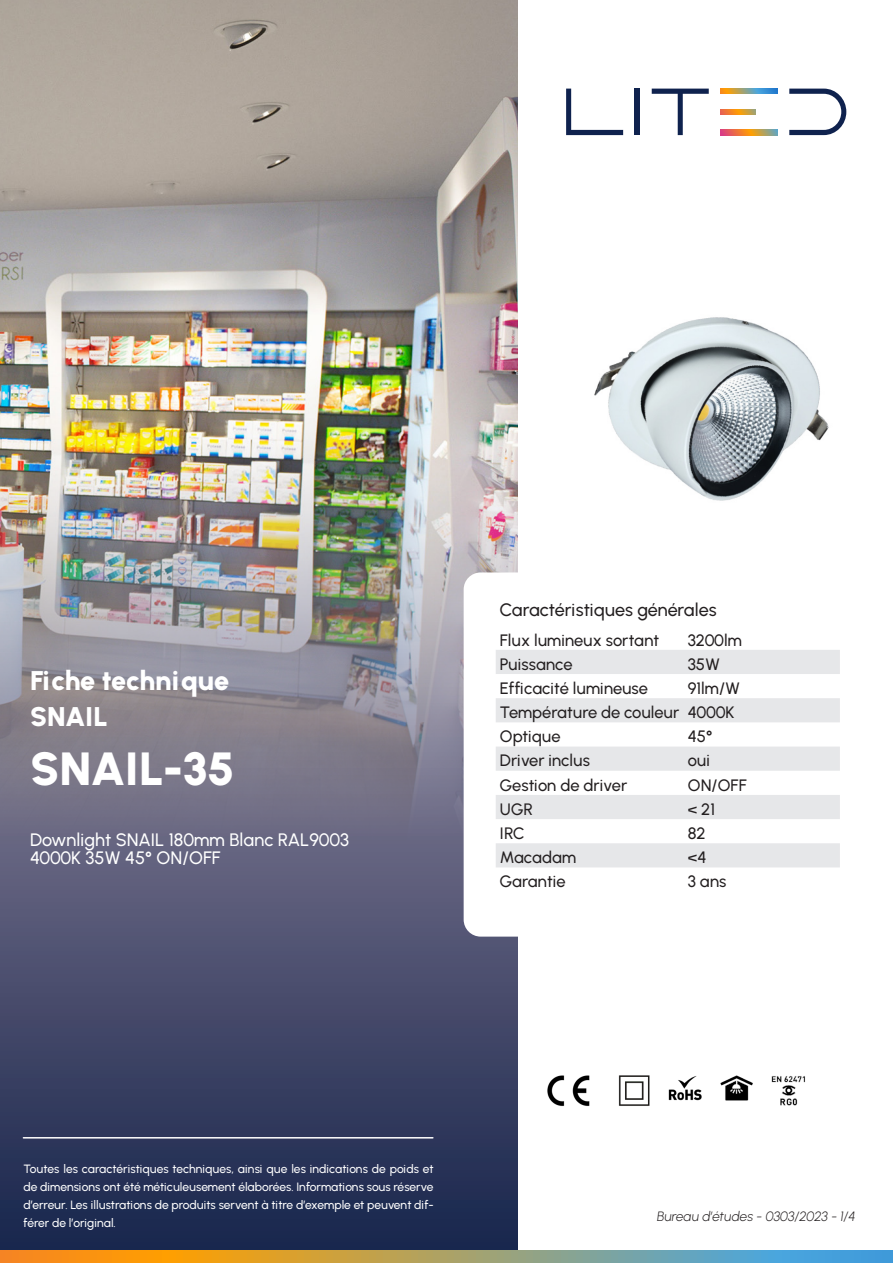
<style>
.page{position:relative;width:893px;height:1263px;background:#fff}
.page>*{position:absolute;margin:0;border:0;box-sizing:border-box;transform-origin:0 0}
.t1{font:900 46.5px "Urbanist";color:#fff}
.Texte_courant{font:900 27px "Urbanist";letter-spacing:-.015em;color:#fff}
.Texte_courant-2{font:500 18px/18px "Urbanist";color:#fff}
.t2{font:500 18px "Urbanist";letter-spacing:-.005em;color:#231f20}
.Texte_courant-3{font:500 16.5px "Urbanist";color:#231f20}
.Texte_courant-4{font:italic 300 13.5px "Urbanist";color:#231f20}
.Texte_courant-5{font:500 12px/18px "Urbanist";letter-spacing:-.005em;color:#fff;text-align:justify}
</style>
<div class="page">
<img style="left:0;top:0;width:517px;height:277px">
<img style="left:0;top:277px;width:517px;height:974px">
<hr style="left:23px;top:1137px;width:410px;height:1px;background:#fff">
<img style="left:594px;top:317px;width:235px;height:184px">
<svg style="left:566px;top:89px;width:57px;height:46px"></svg>
<svg style="left:789px;top:89px;width:57px;height:46px"></svg>
<svg style="left:720px;top:89px;width:57px;height:5px"></svg>
<svg style="left:720px;top:109px;width:36px;height:5px"></svg>
<svg style="left:720px;top:130px;width:57px;height:5px"></svg>
<div style="left:635px;top:89px;width:5px;height:46px;background:#0f224e"></div>
<svg style="left:652px;top:89px;width:57px;height:46px"></svg>
<div style="left:464px;top:572px;width:403px;height:364px;background:#fff;border-radius:17px"></div>
<svg style="left:496px;top:650px;width:344px;height:217px;fill:#e6e7e9"></svg>
<svg style="left:0;top:1251px;width:893px;height:12px;background:#a79e6b"></svg>
<img style="left:618px;top:1075px;width:32px;height:31px">
<img style="left:547px;top:1075px;width:43px;height:31px">
<img style="left:668px;top:1076px;width:34px;height:25px">
<img style="left:771px;top:1076px;width:34px;height:30px">
<img style="left:720px;top:1075px;width:33px;height:26px">
<p class="Texte_courant" style="left:30px;top:664px;width:201px">Fiche technique</p>
<p class="Texte_courant" style="left:30px;top:700px;width:79px">SNAIL</p>
<p class="t1" style="left:30px;top:741px;width:206px">SNAIL-35</p>
<p class="Texte_courant-2" style="left:30px;top:831px;width:321px">Downlight SNAIL 180mm Blanc RAL9003<br>4000K 35W 45° ON/OFF</p>
<p class="t2" style="left:500px;top:599px;width:218px">Caractéristiques générales</p>
<p class="Texte_courant-3" style="left:500px;top:630px;width:161px">Flux lumineux sortant</p>
<p class="Texte_courant-3" style="left:688px;top:630px;width:56px">3200lm</p>
<p class="Texte_courant-3" style="left:500px;top:654px;width:74px">Puissance</p>
<p class="Texte_courant-3" style="left:688px;top:654px;width:34px">35W</p>
<p class="Texte_courant-3" style="left:500px;top:678px;width:150px">Efficacité lumineuse</p>
<p class="Texte_courant-3" style="left:688px;top:678px;width:54px">91lm/W</p>
<p class="Texte_courant-3" style="left:500px;top:702px;width:181px">Température de couleur</p>
<p class="Texte_courant-3" style="left:688px;top:702px;width:48px">4000K</p>
<p class="Texte_courant-3" style="left:500px;top:727px;width:62px">Optique</p>
<p class="Texte_courant-3" style="left:688px;top:727px;width:26px">45°</p>
<p class="Texte_courant-3" style="left:500px;top:751px;width:92px">Driver inclus</p>
<p class="Texte_courant-3" style="left:688px;top:751px;width:24px">oui</p>
<p class="Texte_courant-3" style="left:500px;top:775px;width:129px">Gestion de driver</p>
<p class="Texte_courant-3" style="left:688px;top:775px;width:60px">ON/OFF</p>
<p class="Texte_courant-3" style="left:500px;top:799px;width:35px">UGR</p>
<p class="Texte_courant-3" style="left:688px;top:799px;width:29px">&lt; 21</p>
<p class="Texte_courant-3" style="left:500px;top:823px;width:26px">IRC</p>
<p class="Texte_courant-3" style="left:688px;top:823px;width:19px">82</p>
<p class="Texte_courant-3" style="left:500px;top:847px;width:78px">Macadam</p>
<p class="Texte_courant-3" style="left:688px;top:847px;width:20px">&lt;4</p>
<p class="Texte_courant-3" style="left:500px;top:872px;width:67px">Garantie</p>
<p class="Texte_courant-3" style="left:688px;top:872px;width:40px">3 ans</p>
<p class="Texte_courant-5" style="left:23px;top:1160px;width:412px">Toutes les caractéristiques techniques, ainsi que les indications de poids et de dimensions ont été méticuleusement élaborées. Informations sous réserve d’erreur. Les illustrations de produits servent à titre d’exemple et peuvent dif&shy;férer de l’original.</p>
<p class="Texte_courant-4" style="left:658px;top:1208px;width:200px">Bureau d’études - 0303/2023 - 1/4</p>
</div>
